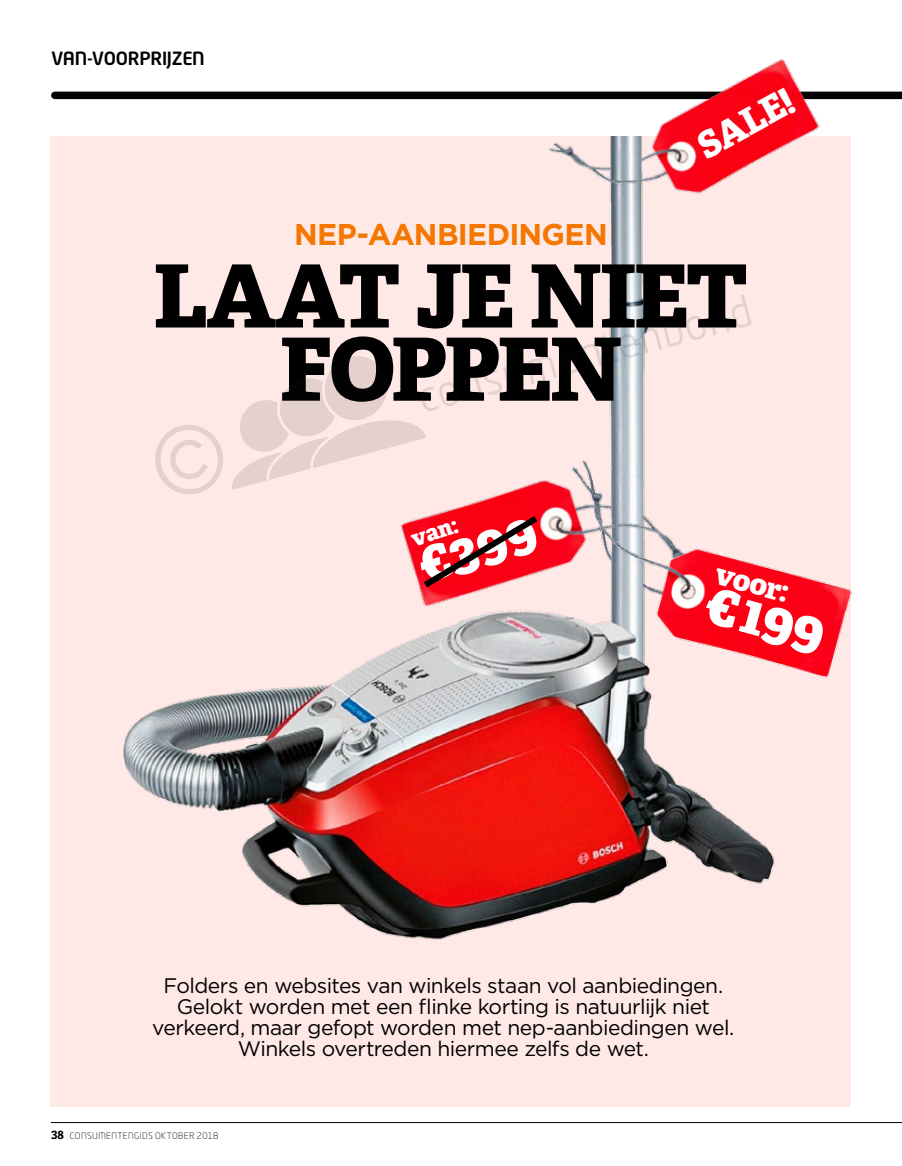
<style>
.page{position:relative;width:902px;height:1166px;background:#fff}
.page>*{position:absolute;margin:0;border:0;box-sizing:border-box;transform-origin:0 0}
.t1{font:800 87px/73.2px "Adelle";letter-spacing:-.03em;color:#000;text-align:center}
.t2{font:800 55.65px "Adelle";color:#fff}
.t3{font:800 52.95px "Adelle";color:#fff}
.t4{font:800 36.45px "Adelle";color:#fff}
.t5{font:700 30px "Gotham";letter-spacing:-.02em;color:#f37700}
.t6{font:800 29.85px "Adelle";color:#fff}
.t7{font:800 23.1px "Adelle";color:#fff}
.t8{font:21px/21px "Gotham";letter-spacing:-.025em;color:#000;text-align:center}
.t9{font:500 18px "Neo Tech";letter-spacing:-.015em;color:#000}
.t10{font:300 9px "Neo Tech Std";letter-spacing:.045em;color:#000}
.s1{font-family:"Adelle";font-weight:700;font-size:12px}
</style>
<div class="page">
<div style="left:51px;top:136px;width:799px;height:970px;background:#fee9e6"></div>
<img style="left:123px;top:287px;width:652px;height:653px">
<hr style="left:51px;top:1121px;width:850px;height:1px;background:#000">
<div style="left:55px;top:92px;width:846px;height:7px;background:#000"></div>
<img style="left:549px;top:59px;width:329px;height:228px">
<img style="left:609px;top:136px;width:33px;height:44px">
<img style="left:330px;top:501px;width:380px;height:223px">
<svg style="left:417px;top:510px;width:96px;height:83px;background:#e61020"></svg>
<img style="left:513px;top:443px;width:339px;height:256px">
<img style="left:609px;top:550px;width:34px;height:74px">
<img style="left:610px;top:501px;width:33px;height:17px">
<svg style="left:147px;top:294px;width:604px;height:207px"></svg>
<p class="t9" style="left:51px;top:47px;width:155px">VAN-VOORPRIJZEN</p>
<h3 class="t5" style="left:294px;top:214px;width:315px">NEP-AANBIEDINGEN</h3>
<h3 class="t4" style="left:688px;top:128px;width:106px;rotate:-29deg">SALE!</h3>
<h1 class="t1" style="left:154px;top:260px;width:596px">LAAT JE NIET<br>FOPPEN</h1>
<h3 class="t3" style="left:409px;top:532px;width:122px;rotate:-18deg">€399</h3>
<p class="t7" style="left:407px;top:524px;width:50px;rotate:-18deg">van:</p>
<h3 class="t6" style="left:720px;top:553px;width:77px;rotate:15deg">voor:</h3>
<h2 class="t2" style="left:717px;top:567px;width:122px;rotate:15deg">€199</h2>
<p class="t8" style="left:152px;top:974px;width:583px">Folders en websites van winkels staan vol aanbiedingen.<br>Gelokt worden met een flinke korting is natuurlijk niet verkeerd, maar gefopt worden met nep-aanbiedingen wel.<br>Winkels overtreden hiermee zelfs de wet.</p>
<p class="t10" style="left:51px;top:1130px;width:169px"><span class="s1">38</span> CONSUMENTENGIDS OKTOBER 2018</p>
</div>
